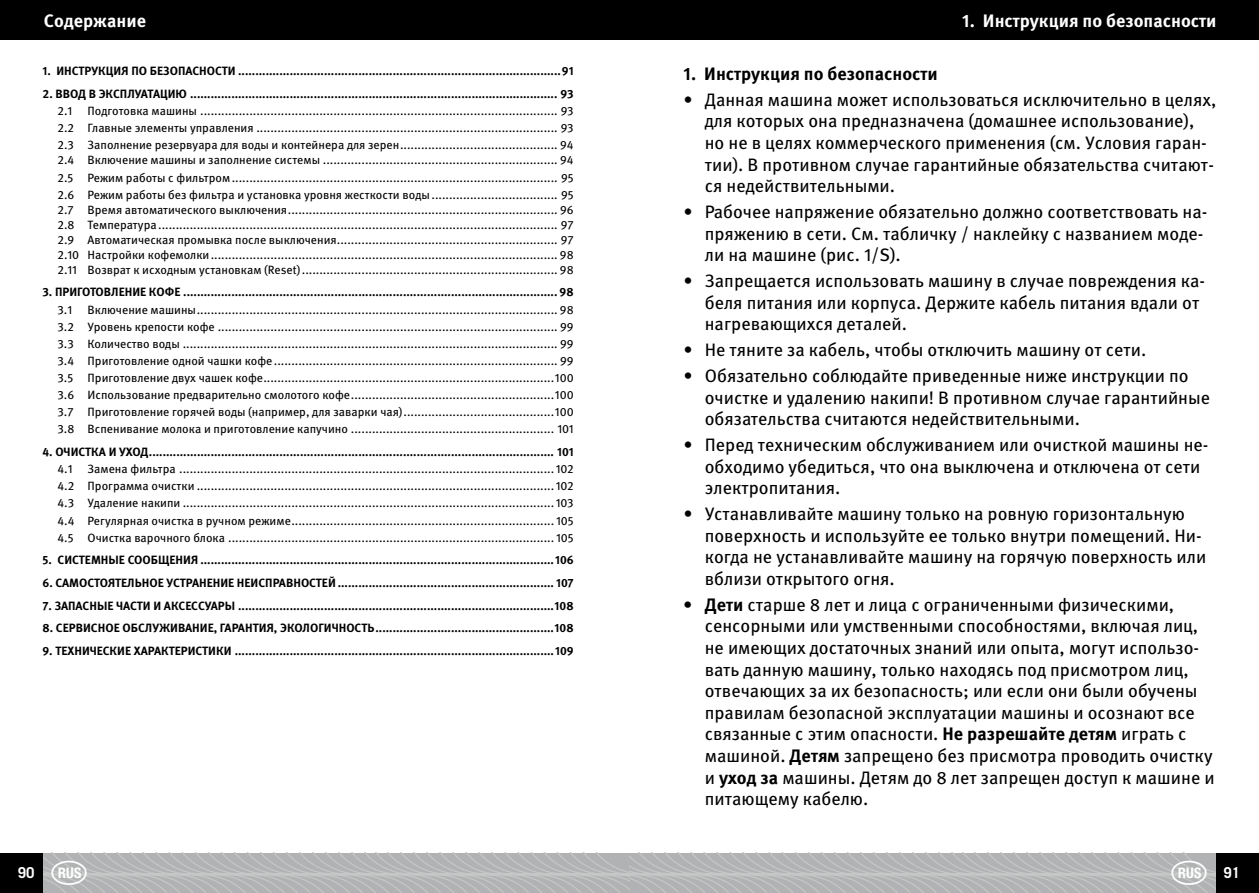
<style>
.page{position:relative;width:1259px;height:893px;background:#fff}
.page>*{position:absolute;margin:0;border:0;box-sizing:border-box;transform-origin:0 0}
.t1{font:18px/21.6px "Meta Pro";color:#000}
.t2{font:700 18px "Meta Pro";color:#fff}
.t3{font:700 18px "Meta Pro";color:#000}
.t4{font:700 15px "Trade Gothic LT Std";color:#fff}
.t5{font:12px/17.1px "Meta Pro";color:#000;text-align:justify}
.t6{font:700 12px "Meta Pro";color:#000}
.s1{font-weight:700}
</style>
<div class="page">
<div style="left:0;top:0;width:1258px;height:40px;background:#000"></div>
<div style="left:1216px;top:853px;width:42px;height:40px;background:#000"></div>
<div style="left:0;top:853px;width:42px;height:40px;background:#000"></div>
<svg style="left:42px;top:853px;width:1174px;height:40px;background:#b5b6b7"></svg>
<h1 class="t2" style="left:44px;top:9px;width:103px">Содержание</h1>
<h1 class="t2" style="left:962px;top:9px;width:256px">1. Инструкция по безопасности</h1>
<p class="t6" style="left:43px;top:64px;width:532px">1. ИНСТРУКЦИЯ ПО БЕЗОПАСНОСТИ ..............................................................................................91</p>
<p class="t6" style="left:43px;top:86px;width:532px">2. ВВОД В ЭКСПЛУАТАЦИЮ ........................................................................................................... 93</p>
<p class="t5" style="left:58px;top:103px;width:16px">2.1</p>
<p class="t5" style="left:58px;top:103px;width:517px;text-indent:30px">Подготовка машины ...................................................................................................... 93<br>2.2 Главные элементы управления ...................................................................................... 93<br>2.3 Заполнение резервуара для воды и контейнера для зерен ............................................. 94</p>
<p class="t5" style="left:58px;top:152px;width:517px">2.4 Включение машины и заполнение системы ................................................................... 94<br>2.5 Режим работы с фильтром ............................................................................................. 95<br>2.6 Режим работы без фильтра и установка уровня жесткости воды .................................... 95</p>
<p class="t5" style="left:58px;top:202px;width:517px;line-height:15px">2.7 Время автоматического выключения ............................................................................. 96<br>2.8 Температура .................................................................................................................. 97<br>2.9 Автоматическая промывка после выключения ............................................................... 97<br>2.10 Настройки кофемолки ................................................................................................... 98<br>2.11 Возврат к исходным установкам (Reset) ......................................................................... 98</p>
<p class="t6" style="left:43px;top:285px;width:532px">3. ПРИГОТОВЛЕНИЕ КОФЕ ............................................................................................................. 98</p>
<p class="t5" style="left:58px;top:301px;width:16px">3.1</p>
<p class="t5" style="left:58px;top:301px;width:517px;text-indent:30px">Включение машины ....................................................................................................... 98<br>3.2 Уровень крепости кофе ................................................................................................. 99<br>3.3 Количество воды ........................................................................................................... 99<br>3.4 Приготовление одной чашки кофе ................................................................................. 99<br>3.5 Приготовление двух чашек кофе ...................................................................................100<br>3.6 Использование предварительно смолотого кофе ..........................................................100<br>3.7 Приготовление горячей воды (например, для заварки чая) ...........................................100<br>3.8 Вспенивание молока и приготовление капучино .......................................................... 101</p>
<p class="t6" style="left:43px;top:444px;width:532px">4. ОЧИСТКА И УХОД ...................................................................................................................... 101</p>
<p class="t5" style="left:58px;top:461px;width:517px">4.1 Замена фильтра ...........................................................................................................102<br>4.2 Программа очистки ......................................................................................................102<br>4.3 Удаление накипи ..........................................................................................................103<br>4.4 Регулярная очистка в ручном режиме ...........................................................................105<br>4.5 Очистка варочного блока .............................................................................................105</p>
<p class="t6" style="left:43px;top:553px;width:533px">5. СИСТЕМНЫЕ СООБЩЕНИЯ .......................................................................................................106</p>
<p class="t6" style="left:43px;top:575px;width:532px">6. САМОСТОЯТЕЛЬНОЕ УСТРАНЕНИЕ НЕИСПРАВНОСТЕЙ ............................................................... 107</p>
<p class="t6" style="left:43px;top:598px;width:532px">7. ЗАПАСНЫЕ ЧАСТИ И АКСЕССУАРЫ ............................................................................................108</p>
<p class="t6" style="left:43px;top:621px;width:532px">8. СЕРВИСНОЕ ОБСЛУЖИВАНИЕ, ГАРАНТИЯ, ЭКОЛОГИЧНОСТЬ ....................................................108</p>
<p class="t6" style="left:43px;top:643px;width:532px">9. ТЕХНИЧЕСКИЕ ХАРАКТЕРИСТИКИ .............................................................................................109</p>
<h1 class="t3" style="left:683px;top:62px;width:256px">1. Инструкция по безопасности</h1>
<p class="t1" style="left:705px;top:89px;width:513px;text-indent:-21px">• Данная машина может использоваться исключительно в целях, для которых она предназначена (домашнее использование), но не в целях коммерческого применения (см. Условия гаран&shy;тии). В противном случае гарантийные обязательства считают&shy;ся недействительными.</p>
<h1 class="t1" style="left:705px;top:201px;width:504px;text-indent:-21px">• Рабочее напряжение обязательно должно соответствовать на&shy;пряжению в сети. См. табличку / наклейку с названием моде&shy;ли на машине (рис. 1/S).</h1>
<h1 class="t1" style="left:705px;top:270px;width:502px;text-indent:-21px">• Запрещается использовать машину в случае повреждения ка&shy;беля питания или корпуса. Держите кабель питания вдали от нагревающихся деталей.</h1>
<h1 class="t1" style="left:683px;top:339px;width:464px">• Не тяните за кабель, чтобы отключить машину от сети.</h1>
<h1 class="t1" style="left:705px;top:365px;width:507px;text-indent:-21px">• Обязательно соблюдайте приведенные ниже инструкции по очистке и удалению накипи! В противном случае гарантийные обязательства считаются недействительными.</h1>
<h1 class="t1" style="left:705px;top:434px;width:505px;text-indent:-21px">• Перед техническим обслуживанием или очисткой машины не&shy;обходимо убедиться, что она выключена и отключена от сети электропитания.</h1>
<h1 class="t1" style="left:705px;top:503px;width:503px;text-indent:-21px">• Устанавливайте машину только на ровную горизонтальную поверхность и используйте ее только внутри помещений. Ни&shy;когда не устанавливайте машину на горячую поверхность или вблизи открытого огня.</h1>
<p class="t1" style="left:705px;top:594px;width:511px;text-indent:-21px"><span class="s1">• Дети</span> старше 8 лет и лица с ограниченными физическими, сенсорными или умственными способностями, включая лиц, не имеющих достаточных знаний или опыта, могут использо&shy;вать данную машину, только находясь под присмотром лиц, отвечающих за их безопасность; или если они были обучены правилам безопасной эксплуатации машины и осознают все связанные с этим опасности. <span class="s1">Не разрешайте детям</span> играть с машиной. <span class="s1">Детям</span> запрещено без присмотра проводить очистку и <span class="s1">уход за</span> машины. Детям до 8 лет запрещен доступ к машине и питающему кабелю.</p>
<p class="t4" style="left:18px;top:863px;width:18px">90</p>
<p class="t4" style="left:1223px;top:863px;width:18px">91</p>
</div>
